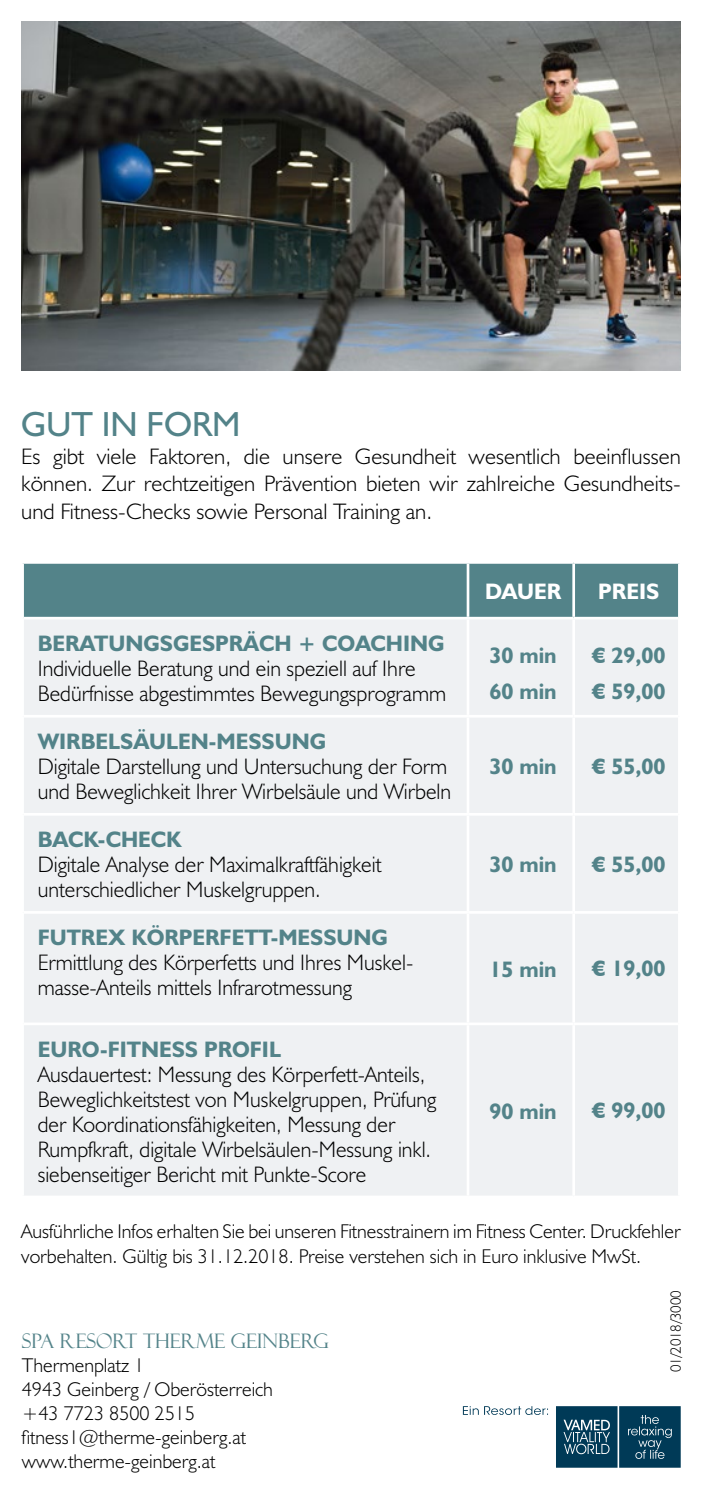
<style>
.page{position:relative;width:702px;height:1489px;background:#fff}
.page>*{position:absolute;margin:0;border:0;box-sizing:border-box;transform-origin:0 0}
.t1{font:35px "Humanist 521 BT";color:#538389}
.t2{font:300 22.5px/25px "Humanist 521 BT";color:#000}
.t3{font:700 22.5px/35.8px "Humanist 521 BT";color:#538389}
.t4{font:700 22.5px "Humanist 521 BT";color:#fff}
.t5{font:300 20px/24px "Humanist 521 BT";color:#000}
.t6{font:20px "Felix Titling";color:#538389}
.t7{font:300 15px "Humanist 521 BT";letter-spacing:-.01em;color:#000}
.s1{font-family:"Gill Sans"}
</style>
<div class="page">
<div style="left:24px;top:563px;width:654px;height:53px;background:#538389"></div>
<div style="left:24px;top:620px;width:654px;height:575px;background:#eff1f3"></div>
<hr style="left:24px;top:715px;width:444px;height:2px;background:#fff">
<hr style="left:468px;top:715px;width:105px;height:2px;background:#fff">
<hr style="left:573px;top:715px;width:105px;height:2px;background:#fff">
<hr style="left:24px;top:813px;width:444px;height:2px;background:#fff">
<hr style="left:468px;top:813px;width:105px;height:2px;background:#fff">
<hr style="left:573px;top:813px;width:105px;height:2px;background:#fff">
<hr style="left:24px;top:911px;width:444px;height:2px;background:#fff">
<hr style="left:468px;top:911px;width:105px;height:2px;background:#fff">
<hr style="left:573px;top:911px;width:105px;height:2px;background:#fff">
<hr style="left:24px;top:1022px;width:444px;height:3px;background:#fff">
<hr style="left:468px;top:1022px;width:105px;height:3px;background:#fff">
<hr style="left:573px;top:1022px;width:105px;height:3px;background:#fff">
<hr style="left:466px;top:563px;width:3px;height:53px;background:#fff">
<hr style="left:572px;top:563px;width:3px;height:53px;background:#fff">
<hr style="left:466px;top:619px;width:3px;height:96px;background:#fff">
<hr style="left:572px;top:619px;width:3px;height:96px;background:#fff">
<hr style="left:466px;top:717px;width:3px;height:96px;background:#fff">
<hr style="left:572px;top:717px;width:3px;height:96px;background:#fff">
<hr style="left:466px;top:815px;width:3px;height:96px;background:#fff">
<hr style="left:572px;top:815px;width:3px;height:96px;background:#fff">
<hr style="left:466px;top:913px;width:3px;height:109px;background:#fff">
<hr style="left:572px;top:913px;width:3px;height:109px;background:#fff">
<hr style="left:466px;top:1025px;width:3px;height:170px;background:#fff">
<hr style="left:572px;top:1025px;width:3px;height:170px;background:#fff">
<img style="left:21px;top:21px;width:659px;height:349px">
<svg style="left:556px;top:1406px;width:124px;height:61px;background:#1c4f69"></svg>
<svg style="left:463px;top:1406px;width:85px;height:8px"></svg>
<h1 class="t1" style="left:21px;top:402px;width:220px">GUT IN FORM</h1>
<p class="t2" style="left:21px;top:441px;width:661px;line-height:27.5px;text-align:justify">Es gibt viele Faktoren, die unsere Gesundheit wesentlich beeinflussen können. Zur rechtzeitigen Prävention bieten wir zahlreiche Gesundheits&shy;und Fitness-Checks sowie Personal Training an.</p>
<p class="t3" style="left:38px;top:624px;width:408px">BERATUNGSGESPRÄCH + COACHING</p>
<p class="t2" style="left:38px;top:655px;width:410px">Individuelle Beratung und ein speziell auf Ihre<br>Bedürfnisse abgestimmtes Bewegungsprogramm</p>
<p class="t4" style="left:485px;top:577px;width:78px">DAUER</p>
<p class="t4" style="left:598px;top:577px;width:62px">PREIS</p>
<p class="t3" style="left:489px;top:637px;width:69px">30 min<br>60 min</p>
<p class="t3" style="left:592px;top:637px;width:75px"><span class="s1">€</span> 29,00 <span class="s1">€</span> 59,00</p>
<p class="t3" style="left:38px;top:722px;width:290px">WIRBELSÄULEN-MESSUNG</p>
<p class="t2" style="left:38px;top:753px;width:415px">Digitale Darstellung und Untersuchung der Form und Beweglichkeit Ihrer Wirbelsäule und Wirbeln</p>
<p class="t3" style="left:489px;top:747px;width:69px">30 min</p>
<p class="t3" style="left:592px;top:747px;width:75px"><span class="s1">€</span> 55,00</p>
<p class="t3" style="left:38px;top:820px;width:145px">BACK-CHECK</p>
<p class="t2" style="left:38px;top:851px;width:345px">Digitale Analyse der Maximalkraftfähigkeit unterschiedlicher Muskelgruppen.</p>
<p class="t3" style="left:489px;top:845px;width:69px">30 min</p>
<p class="t3" style="left:592px;top:845px;width:75px"><span class="s1">€</span> 55,00</p>
<p class="t3" style="left:38px;top:918px;width:352px">FUTREX KÖRPERFETT-MESSUNG</p>
<p class="t2" style="left:38px;top:949px;width:377px">Ermittlung des Körperfetts und Ihres Muskel&shy;masse-Anteils mittels Infrarotmessung</p>
<p class="t3" style="left:489px;top:950px;width:69px">15 min</p>
<p class="t3" style="left:592px;top:949px;width:75px"><span class="s1">€</span> 19,00</p>
<p class="t3" style="left:38px;top:1030px;width:245px">EURO-FITNESS PROFIL</p>
<p class="t2" style="left:38px;top:1060px;width:400px">Ausdauertest: Messung des Körperfett-Anteils, Beweglichkeitstest von Muskelgruppen, Prüfung der Koordinationsfähigkeiten, Messung der Rumpfkraft, digitale Wirbelsäulen-Messung inkl. siebenseitiger Bericht mit Punkte-Score</p>
<p class="t3" style="left:489px;top:1092px;width:69px">90 min</p>
<p class="t3" style="left:592px;top:1092px;width:75px"><span class="s1">€</span> 99,00</p>
<p class="t5" style="left:21px;top:1218px;width:661px;line-height:25px">Ausführliche Infos erhalten Sie bei unseren Fitnesstrainern im Fitness Center. Druckfehler vorbehalten. Gültig bis 31.12.2018. Preise verstehen sich in Euro inklusive MwSt.</p>
<p class="t6" style="left:22px;top:1328px;width:308px">SPA RESORT THERME GEINBERG</p>
<p class="t5" style="left:22px;top:1352px;width:253px">Thermenplatz 1<br>4943 Geinberg / Oberösterreich +43 7723 8500 2515 fitness1@therme-geinberg.at www.therme-geinberg.at</p>
<p class="t7" style="left:666px;top:1372px;width:83px;rotate:-90deg">01/2018/3000</p>
</div>
